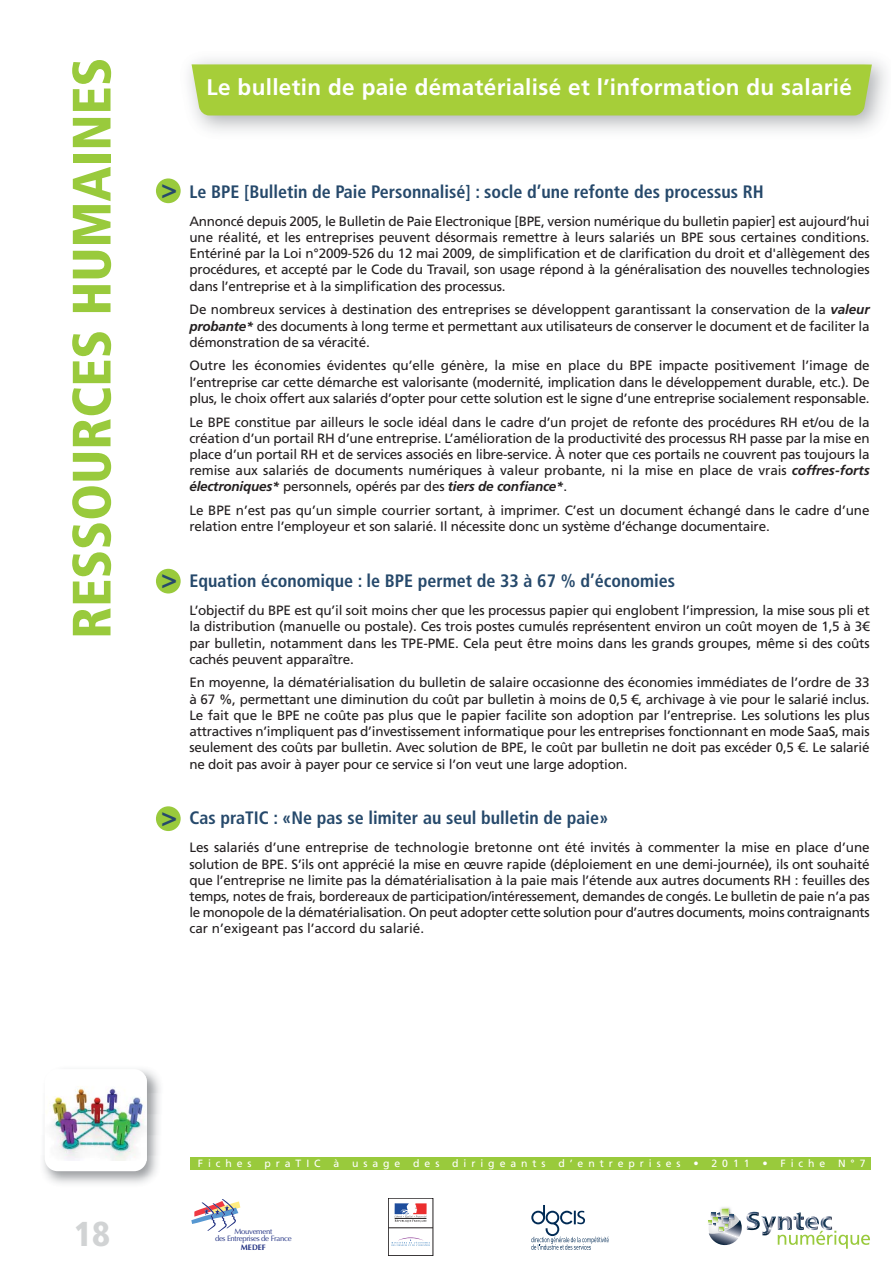
<style>
.page{position:relative;width:891px;height:1262px;background:#fff}
.page>*{position:absolute;margin:0;border:0;box-sizing:border-box;transform-origin:0 0}
.t1{font:900 condensed 54px "Frutiger LT Std";color:#99ca3c}
.t2{font:900 condensed 34.5px "Frutiger LT Std";color:#d1d3d4}
.t3{font:700 26.85px "Frutiger LT Std";color:#26496b}
.t4{font:700 22.5px "Frutiger LT Std";letter-spacing:.015em;color:#fff}
.t5{font:700 condensed 18px "Frutiger LT Std";color:#26496b}
.t6{font:13.5px/16.2px "Frutiger LT Std";letter-spacing:-.015em;color:#231f20;text-align:justify}
.t7{font:10.5px "Frutiger LT Std";letter-spacing:.47em;color:#fff}
.t8{font:700 7.95px "Optima";letter-spacing:.01em;color:#1e2e80}
.t9{font:7.8px/7.2px "Optima";letter-spacing:-.04em;color:#1e2e80;text-align:center}
.s1{font-weight:700;font-style:italic}
</style>
<div class="page">
<svg style="left:156px;top:178px;width:25px;height:25px"></svg>
<svg style="left:156px;top:569px;width:25px;height:24px"></svg>
<svg style="left:156px;top:806px;width:25px;height:25px"></svg>
<div style="left:192px;top:64px;width:680px;height:51px;background:#a6ce39"></div>
<div style="left:190px;top:1157px;width:680px;height:13px;background:#99ca3c"></div>
<img style="left:43px;top:1069px;width:117px;height:115px">
<div style="left:45px;top:1069px;width:102px;height:102px;background:#fff;border-radius:13px"></div>
<img style="left:45px;top:1076px;width:102px;height:84px">
<svg style="left:708px;top:1208px;width:162px;height:40px"></svg>
<svg style="left:531px;top:1249px;width:60px;height:1px"></svg>
<svg style="left:531px;top:1205px;width:78px;height:44px"></svg>
<div style="left:387px;top:1196px;width:48px;height:61px;background:linear-gradient(to bottom,#9b999a,#9b999a)"></div>
<div style="left:388px;top:1198px;width:45px;height:57px;background:#fff"></div>
<hr style="left:388px;top:1227px;width:45px;height:1px;background:#231f20">
<svg style="left:394px;top:1203px;width:33px;height:19px"></svg>
<svg style="left:392px;top:1237px;width:38px;height:8px"></svg>
<svg style="left:191px;top:1199px;width:49px;height:32px"></svg>
<h1 class="t1" style="left:60px;top:639px;width:583px;rotate:-90deg">RESSOURCES HUMAINES</h1>
<h3 class="t4" style="left:207px;top:78px;width:647px">Le bulletin de paie dématérialisé et l’information du salarié</h3>
<h3 class="t3" style="left:161px;top:173px;width:18px">&gt;</h3>
<h3 class="t3" style="left:161px;top:563px;width:18px">&gt;</h3>
<h3 class="t3" style="left:161px;top:800px;width:18px">&gt;</h3>
<h3 class="t5" style="left:189px;top:184px;width:576px">Le BPE [Bulletin de Paie Personnalisé] : socle d’une refonte des processus RH</h3>
<p class="t6" style="left:189px;top:214px;width:682px">Annoncé depuis 2005, le Bulletin de Paie Electronique [BPE, version numérique du bulletin papier] est aujourd’hui une réalité, et les entreprises peuvent désormais remettre à leurs salariés un BPE sous certaines conditions.<br>Entériné par la Loi n°2009-526 du 12 mai 2009, de simplification et de clarification du droit et d'allègement des procédures, et accepté par le Code du Travail, son usage répond à la généralisation des nouvelles technologies dans l’entreprise et à la simplification des processus.</p>
<p class="t6" style="left:189px;top:303px;width:682px">De nombreux services à destination des entreprises se développent garantissant la conservation de la <span class="s1">valeur probante*</span> des documents à long terme et permettant aux utilisateurs de conserver le document et de faciliter la démonstration de sa véracité.</p>
<p class="t6" style="left:189px;top:359px;width:682px">Outre les économies évidentes qu’elle génère, la mise en place du BPE impacte positivement l’image de l’entreprise car cette démarche est valorisante (modernité, implication dans le développement durable, etc.). De plus, le choix offert aux salariés d’opter pour cette solution est le signe d’une entreprise socialement responsable.</p>
<p class="t6" style="left:189px;top:415px;width:682px">Le BPE constitue par ailleurs le socle idéal dans le cadre d’un projet de refonte des procédures RH et/ou de la création d’un portail RH d’une entreprise. L’amélioration de la productivité des processus RH passe par la mise en place d’un portail RH et de services associés en libre-service. À noter que ces portails ne couvrent pas toujours la remise aux salariés de documents numériques à valeur probante, ni la mise en place de vrais <span class="s1">coffres-forts électroniques*</span> personnels, opérés par des <span class="s1">tiers de confiance*</span>.</p>
<p class="t6" style="left:189px;top:503px;width:682px">Le BPE n’est pas qu’un simple courrier sortant, à imprimer. C’est un document échangé dans le cadre d’une relation entre l’employeur et son salarié. Il nécessite donc un système d’échange documentaire.</p>
<h3 class="t5" style="left:189px;top:573px;width:487px">Equation économique : le BPE permet de 33 à 67 % d’économies</h3>
<p class="t6" style="left:189px;top:603px;width:682px">L’objectif du BPE est qu’il soit moins cher que les processus papier qui englobent l’impression, la mise sous pli et la distribution (manuelle ou postale). Ces trois postes cumulés représentent environ un coût moyen de 1,5 à 3€ par bulletin, notamment dans les TPE-PME. Cela peut être moins dans les grands groupes, même si des coûts cachés peuvent apparaître.</p>
<p class="t6" style="left:189px;top:676px;width:682px">En moyenne, la dématérialisation du bulletin de salaire occasionne des économies immédiates de l’ordre de 33 à 67 %, permettant une diminution du coût par bulletin à moins de 0,5 €, archivage à vie pour le salarié inclus.<br>Le fait que le BPE ne coûte pas plus que le papier facilite son adoption par l’entreprise. Les solutions les plus attractives n’impliquent pas d’investissement informatique pour les entreprises fonctionnant en mode SaaS, mais seulement des coûts par bulletin. Avec solution de BPE, le coût par bulletin ne doit pas excéder 0,5 €. Le salarié ne doit pas avoir à payer pour ce service si l’on veut une large adoption.</p>
<h3 class="t5" style="left:189px;top:810px;width:421px">Cas praTIC : «Ne pas se limiter au seul bulletin de paie»</h3>
<p class="t6" style="left:189px;top:840px;width:682px">Les salariés d’une entreprise de technologie bretonne ont été invités à commenter la mise en place d’une solution de BPE. S’ils ont apprécié la mise en œuvre rapide (déploiement en une demi-journée), ils ont souhaité que l’entreprise ne limite pas la dématérialisation à la paie mais l’étende aux autres documents RH : feuilles des temps, notes de frais, bordereaux de participation/intéressement, demandes de congés. Le bulletin de paie n’a pas le monopole de la dématérialisation. On peut adopter cette solution pour d’autres documents, moins contraignants car n’exigeant pas l’accord du salarié.</p>
<h2 class="t2" style="left:74px;top:1214px;width:37px">18</h2>
<p class="t7" style="left:198px;top:1158px;width:669px">Fiches praTIC à usage des dirigeants d’entreprises • 2011 • Fiche N°7</p>
<p class="t9" style="left:215px;top:1228px;width:78px">Mouvement<br>des Entreprises de France</p>
<p class="t8" style="left:241px;top:1243px;width:26px">MEDEF</p>
</div>
